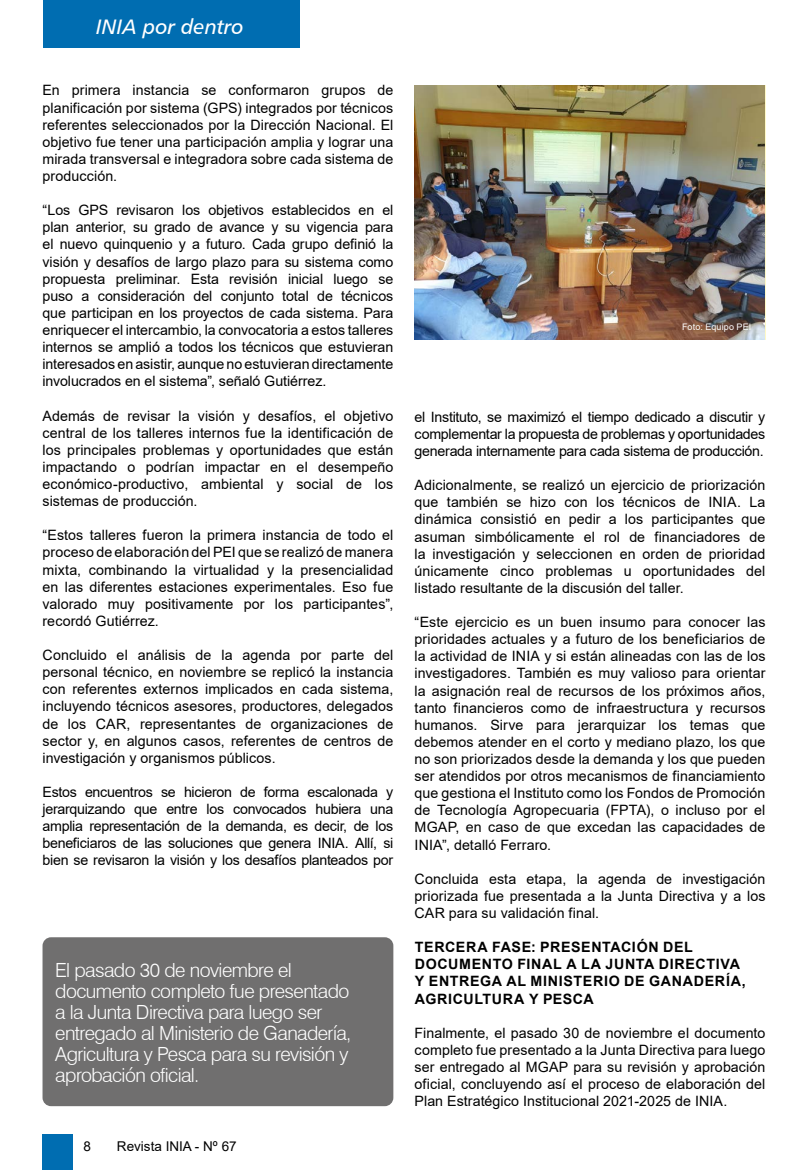
<style>
.page{position:relative;width:808px;height:1170px;background:#fff}
.page>*{position:absolute;margin:0;border:0;box-sizing:border-box;transform-origin:0 0}
.t1{font:21px "Humanist 777 BT Italic B";color:#fff}
.t2{font:300 19.5px/21px "Swiss 721 BT";letter-spacing:-.03em;color:#fff}
.t3{font:14.25px/17.1px "Arial";letter-spacing:.005em;color:#000;text-align:justify}
.t4{font:700 14.25px/17.1px "Arial";letter-spacing:.045em;color:#000}
.t5{font:13.5px "Arial";color:#000}
.t6{font:9px "Arial";letter-spacing:.015em;color:#fff}
</style>
<div class="page">
<div style="left:43px;top:0;width:257px;height:47px;background:#006db1"></div>
<div style="left:43px;top:1134px;width:30px;height:35px;background:#006db1"></div>
<div style="left:43px;top:937px;width:350px;height:169px;background:#706f6f;border-radius:9px"></div>
<img style="left:415px;top:85px;width:350px;height:255px">
<h1 class="t1" style="left:96px;top:13px;width:149px">INIA por dentro</h1>
<p class="t3" style="left:43px;top:82px;width:352px">En primera instancia se conformaron grupos de planificación por sistema (GPS) integrados por técnicos referentes seleccionados por la Dirección Nacional. El objetivo fue tener una participación amplia y lograr una mirada transversal e integradora sobre cada sistema de producción.</p>
<p class="t3" style="left:43px;top:201px;width:352px">“Los GPS revisaron los objetivos establecidos en el plan anterior, su grado de avance y su vigencia para el nuevo quinquenio y a futuro. Cada grupo definió la visión y desafíos de largo plazo para su sistema como propuesta preliminar. Esta revisión inicial luego se puso a consideración del conjunto total de técnicos que participan en los proyectos de cada sistema. Para enriquecer el intercambio, la convocatoria a estos talleres internos se amplió a todos los técnicos que estuvieran interesados en asistir, aunque no estuvieran directamente involucrados en el sistema”, señaló Gutiérrez.</p>
<p class="t3" style="left:43px;top:407px;width:352px">Además de revisar la visión y desafíos, el objetivo central de los talleres internos fue la identificación de los principales problemas y oportunidades que están impactando o podrían impactar en el desempeño económico-productivo, ambiental y social de los sistemas de producción.</p>
<p class="t3" style="left:43px;top:526px;width:352px">“Estos talleres fueron la primera instancia de todo el proceso de elaboración del PEI que se realizó de manera mixta, combinando la virtualidad y la presencialidad en las diferentes estaciones experimentales. Eso fue valorado muy positivamente por los participantes”, recordó Gutiérrez.</p>
<p class="t3" style="left:43px;top:646px;width:352px">Concluido el análisis de la agenda por parte del personal técnico, en noviembre se replicó la instancia con referentes externos implicados en cada sistema, incluyendo técnicos asesores, productores, delegados de los CAR, representantes de organizaciones de sector y, en algunos casos, referentes de centros de investigación y organismos públicos.</p>
<p class="t3" style="left:43px;top:783px;width:352px">Estos encuentros se hicieron de forma escalonada y jerarquizando que entre los convocados hubiera una amplia representación de la demanda, es decir, de los beneficiaros de las soluciones que genera INIA. Allí, si bien se revisaron la visión y los desafíos planteados por</p>
<h2 class="t2" style="left:55px;top:958px;width:298px">El pasado 30 de noviembre el documento completo fue presentado a la Junta Directiva para luego ser entregado al Ministerio de Ganadería,<br>Agricultura y Pesca para su revisión y aprobación oficial.</h2>
<p class="t5" style="left:84px;top:1137px;width:9px">8</p>
<p class="t5" style="left:117px;top:1137px;width:121px">Revista INIA - Nº 67</p>
<p class="t6" style="left:682px;top:321px;width:71px">Foto: Equipo PEI</p>
<p class="t3" style="left:415px;top:408px;width:352px">el Instituto, se maximizó el tiempo dedicado a discutir y complementar la propuesta de problemas y oportunidades generada internamente para cada sistema de producción.</p>
<p class="t3" style="left:415px;top:476px;width:352px">Adicionalmente, se realizó un ejercicio de priorización que también se hizo con los técnicos de INIA. La dinámica consistió en pedir a los participantes que asuman simbólicamente el rol de financiadores de la investigación y seleccionen en orden de prioridad únicamente cinco problemas u oportunidades del listado resultante de la discusión del taller.</p>
<p class="t3" style="left:415px;top:613px;width:352px">“Este ejercicio es un buen insumo para conocer las prioridades actuales y a futuro de los beneficiarios de la actividad de INIA y si están alineadas con las de los investigadores. También es muy valioso para orientar la asignación real de recursos de los próximos años, tanto financieros como de infraestructura y recursos humanos. Sirve para jerarquizar los temas que debemos atender en el corto y mediano plazo, los que no son priorizados desde la demanda y los que pueden ser atendidos por otros mecanismos de financiamiento que gestiona el Instituto como los Fondos de Promoción de Tecnología Agropecuaria (FPTA), o incluso por el MGAP, en caso de que excedan las capacidades de INIA”, detalló Ferraro.</p>
<p class="t3" style="left:415px;top:870px;width:352px">Concluida esta etapa, la agenda de investigación priorizada fue presentada a la Junta Directiva y a los CAR para su validación final.</p>
<p class="t4" style="left:415px;top:938px;width:332px">TERCERA FASE: PRESENTACIÓN DEL<br>DOCUMENTO FINAL A LA JUNTA DIRECTIVA<br>Y ENTREGA AL MINISTERIO DE GANADERÍA,<br>AGRICULTURA Y PESCA</p>
<p class="t3" style="left:415px;top:1023px;width:352px">Finalmente, el pasado 30 de noviembre el documento completo fue presentado a la Junta Directiva para luego ser entregado al MGAP para su revisión y aprobación oficial, concluyendo así el proceso de elaboración del Plan Estratégico Institucional 2021-2025 de INIA.</p>
</div>
